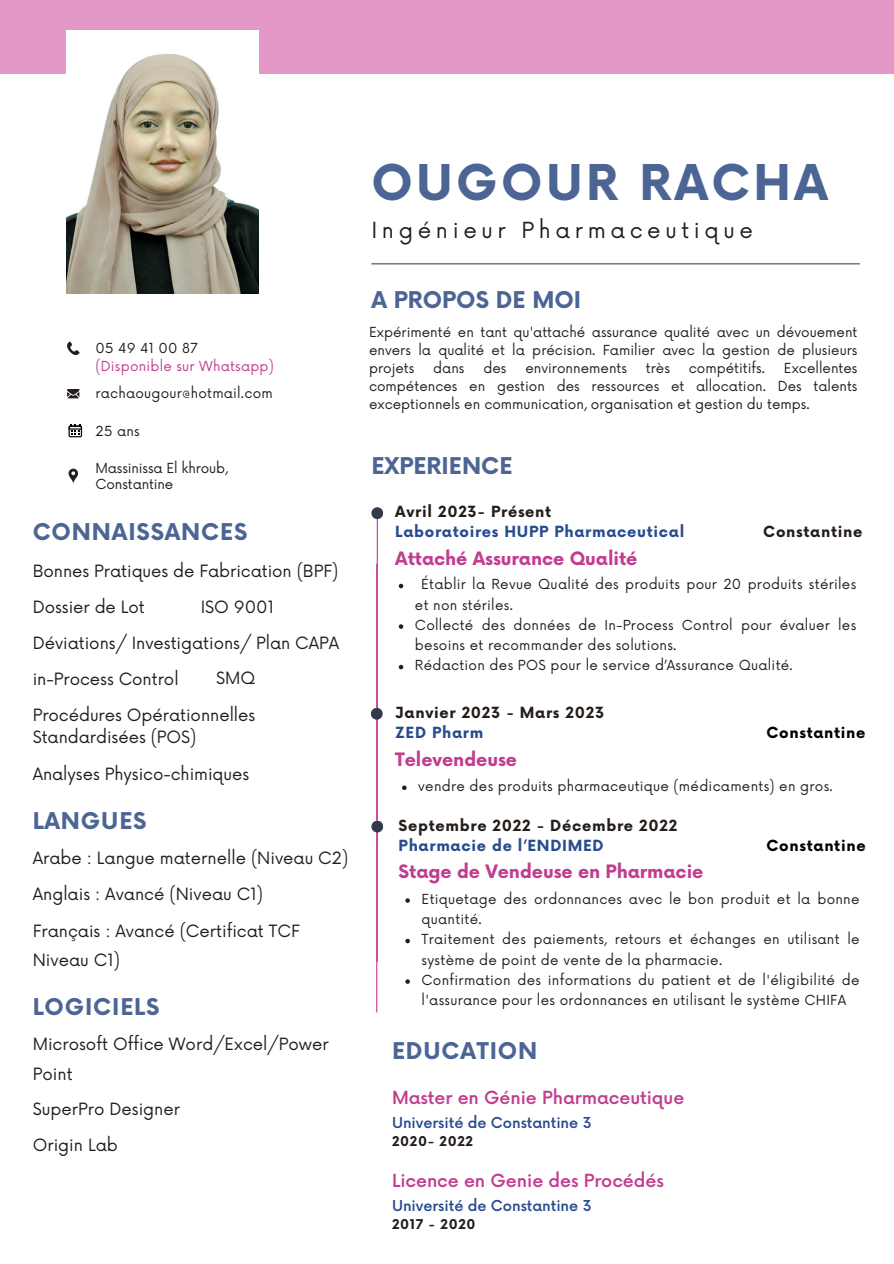
<style>
.page{position:relative;width:894px;height:1264px;background:#fff}
.page>*{position:absolute;margin:0;border:0;box-sizing:border-box;transform-origin:0 0}
.t1{font:700 48px "Now";letter-spacing:.07em;color:#4c6594}
.t2{font:700 22.5px "Now";letter-spacing:.035em;color:#4c6594}
.t3{font:700 22.5px "Now";color:#4c6594}
.t4{font:21.6px "Now";letter-spacing:.215em;color:#241d19}
.t5{font:700 18px "Now";letter-spacing:-.005em;color:#c23c90}
.t6{font:500 17.55px "Now";letter-spacing:-.005em;color:#c23c90}
.t7{font:16.5px/29.2px "Now";color:#241d19}
.t8{font:700 15px "Now";letter-spacing:.045em;color:#241d19}
.t9{font:700 15px "Now";letter-spacing:.045em;color:#274b8f}
.t10{font:700 15px "Now";letter-spacing:.045em;color:#000}
.t11{font:500 14.7px "Now";letter-spacing:-.005em;color:#274b8f}
.t12{font:13.5px/20.2px "Now";letter-spacing:.02em;color:#241d19}
.t13{font:13.5px/15.8px "Now";letter-spacing:-.01em;color:#241d19}
.t14{font:13.5px "Now";color:#241d19}
.t15{font:13.5px "Now";letter-spacing:.015em;color:#c23c90}
.t16{font:700 13.2px "Now";letter-spacing:.05em;color:#241d19}
</style>
<div class="page">
<div style="left:0;top:0;width:893px;height:73px;background:#e498c7"></div>
<svg style="left:67px;top:341px;width:12px;height:14px"></svg>
<svg style="left:67px;top:389px;width:12px;height:9px"></svg>
<svg style="left:68px;top:468px;width:10px;height:15px"></svg>
<hr style="left:371px;top:263px;width:488px;height:1px;background:#464a4e">
<hr style="left:376px;top:513px;width:2px;height:449px;background:#c23c90">
<div style="left:371px;top:507px;width:12px;height:12px;background:#323b4c;border-radius:50%"></div>
<hr style="left:376px;top:563px;width:1px;height:449px;background:#c23c90">
<div style="left:371px;top:820px;width:12px;height:12px;background:#323b4c;border-radius:50%"></div>
<div style="left:371px;top:708px;width:11px;height:11px;background:#323b4c;border-radius:50%"></div>
<svg style="left:69px;top:425px;width:13px;height:12px"></svg>
<img style="left:66px;top:30px;width:193px;height:264px">
<svg style="left:402px;top:785px;width:4px;height:5px"></svg>
<svg style="left:398px;top:584px;width:5px;height:4px"></svg>
<svg style="left:398px;top:624px;width:5px;height:5px"></svg>
<svg style="left:398px;top:665px;width:5px;height:4px"></svg>
<svg style="left:405px;top:898px;width:5px;height:4px"></svg>
<svg style="left:405px;top:938px;width:5px;height:5px"></svg>
<svg style="left:405px;top:979px;width:5px;height:4px"></svg>
<p class="t12" style="left:95px;top:339px;width:104px">05 49 41 00 87</p>
<p class="t15" style="left:95px;top:358px;width:180px">(Disponible sur Whatsapp)</p>
<p class="t12" style="left:95px;top:383px;width:179px">rachaougour@hotmail.com</p>
<p class="t12" style="left:95px;top:421px;width:46px">25 ans</p>
<p class="t13" style="left:95px;top:461px;width:134px">Massinissa El khroub,<br>Constantine</p>
<p class="t2" style="left:33px;top:519px;width:216px">CONNAISSANCES</p>
<p class="t7" style="left:33px;top:557px;width:307px">Bonnes Pratiques de Fabrication (BPF)</p>
<p class="t7" style="left:33px;top:593px;width:114px">Dossier de Lot</p>
<p class="t7" style="left:201px;top:593px;width:75px">ISO 9001</p>
<p class="t7" style="left:33px;top:629px;width:308px">Déviations/ Investigations/ Plan CAPA</p>
<p class="t7" style="left:33px;top:665px;width:147px">in-Process Control</p>
<p class="t7" style="left:33px;top:704px;width:224px;line-height:22.5px">Procédures Opérationnelles<br>Standardisées (POS)</p>
<p class="t7" style="left:216px;top:664px;width:41px">SMQ</p>
<p class="t7" style="left:33px;top:759px;width:218px">Analyses Physico-chimiques</p>
<p class="t2" style="left:33px;top:808px;width:115px">LANGUES</p>
<p class="t7" style="left:33px;top:844px;width:317px">Arabe : Langue maternelle (Niveau C2)</p>
<p class="t7" style="left:33px;top:880px;width:232px">Anglais : Avancé (Niveau C1)</p>
<p class="t7" style="left:33px;top:916px;width:268px">Français : Avancé (Certificat TCF<br>Niveau C1)</p>
<p class="t2" style="left:33px;top:994px;width:128px">LOGICIELS</p>
<p class="t7" style="left:33px;top:1030px;width:297px">Microsoft Office Word/Excel/Power<br>Point</p>
<p class="t7" style="left:33px;top:1095px;width:149px">SuperPro Designer</p>
<p class="t7" style="left:33px;top:1131px;width:87px">Origin Lab</p>
<p class="t1" style="left:371px;top:156px;width:457px">OUGOUR RACHA</p>
<p class="t4" style="left:371px;top:218px;width:383px">Ingénieur Pharmaceutique</p>
<p class="t3" style="left:371px;top:287px;width:211px">A PROPOS DE MOI</p>
<p class="t12" style="left:369px;top:324px;width:490px;line-height:18px;text-align:justify">Expérimenté en tant qu'attaché assurance qualité avec un dévouement envers la qualité et la précision. Familier avec la gestion de plusieurs projets</p>
<p class="t12" style="left:369px;top:360px;width:490px;line-height:18px;text-align:justify;text-indent:415px">Excellentes compétences en gestion des ressources et allocation. Des talents exceptionnels en communication, organisation et gestion du temps.</p>
<p class="t12" style="left:433px;top:358px;width:33px">dans</p>
<p class="t12" style="left:483px;top:358px;width:25px">des</p>
<p class="t14" style="left:525px;top:360px;width:103px">environnements</p>
<p class="t12" style="left:645px;top:358px;width:26px">très</p>
<p class="t14" style="left:688px;top:360px;width:78px">compétitifs.</p>
<p class="t3" style="left:371px;top:454px;width:142px">EXPERIENCE</p>
<p class="t8" style="left:395px;top:503px;width:157px">Avril 2023- Présent</p>
<p class="t9" style="left:395px;top:524px;width:290px">Laboratoires HUPP Pharmaceutical</p>
<p class="t8" style="left:763px;top:524px;width:101px">Constantine</p>
<p class="t5" style="left:395px;top:549px;width:243px">Attaché Assurance Qualité</p>
<p class="t12" style="left:415px;top:575px;width:442px;text-indent:6px">Établir la Revue Qualité des produits pour 20 produits stériles et non stériles.</p>
<p class="t12" style="left:415px;top:615px;width:442px">Collecté des données de In-Process Control pour évaluer les besoins et recommander des solutions.</p>
<p class="t12" style="left:415px;top:656px;width:379px">Rédaction des POS pour le service d’Assurance Qualité.</p>
<p class="t8" style="left:395px;top:704px;width:210px">Janvier 2023 - Mars 2023</p>
<p class="t9" style="left:395px;top:724px;width:90px">ZED Pharm</p>
<p class="t10" style="left:766px;top:724px;width:101px">Constantine</p>
<p class="t5" style="left:395px;top:749px;width:123px">Televendeuse</p>
<p class="t12" style="left:418px;top:776px;width:416px">vendre des produits pharmaceutique (médicaments) en gros.</p>
<p class="t8" style="left:398px;top:817px;width:280px">Septembre 2022 - Décembre 2022</p>
<p class="t9" style="left:398px;top:837px;width:206px">Pharmacie de l’ENDIMED</p>
<p class="t10" style="left:766px;top:837px;width:101px">Constantine</p>
<p class="t5" style="left:398px;top:862px;width:306px">Stage de Vendeuse en Pharmacie</p>
<p class="t12" style="left:421px;top:889px;width:439px">Etiquetage des ordonnances avec le bon produit et la bonne quantité.</p>
<p class="t12" style="left:421px;top:930px;width:439px">Traitement des paiements, retours et échanges en utilisant le système de point de vente de la pharmacie.</p>
<p class="t12" style="left:421px;top:970px;width:439px">Confirmation des informations du patient et de l'éligibilité de l'assurance pour les ordonnances en utilisant le système CHIFA</p>
<p class="t2" style="left:392px;top:1038px;width:147px">EDUCATION</p>
<p class="t6" style="left:392px;top:1088px;width:294px">Master en Génie Pharmaceutique</p>
<p class="t11" style="left:392px;top:1114px;width:201px">Université de Constantine 3</p>
<p class="t16" style="left:392px;top:1134px;width:83px">2020- 2022</p>
<p class="t6" style="left:392px;top:1171px;width:273px">Licence en Genie des Procédés</p>
<p class="t11" style="left:392px;top:1197px;width:201px">Université de Constantine 3</p>
<p class="t16" style="left:392px;top:1217px;width:85px">2017 - 2020</p>
</div>
